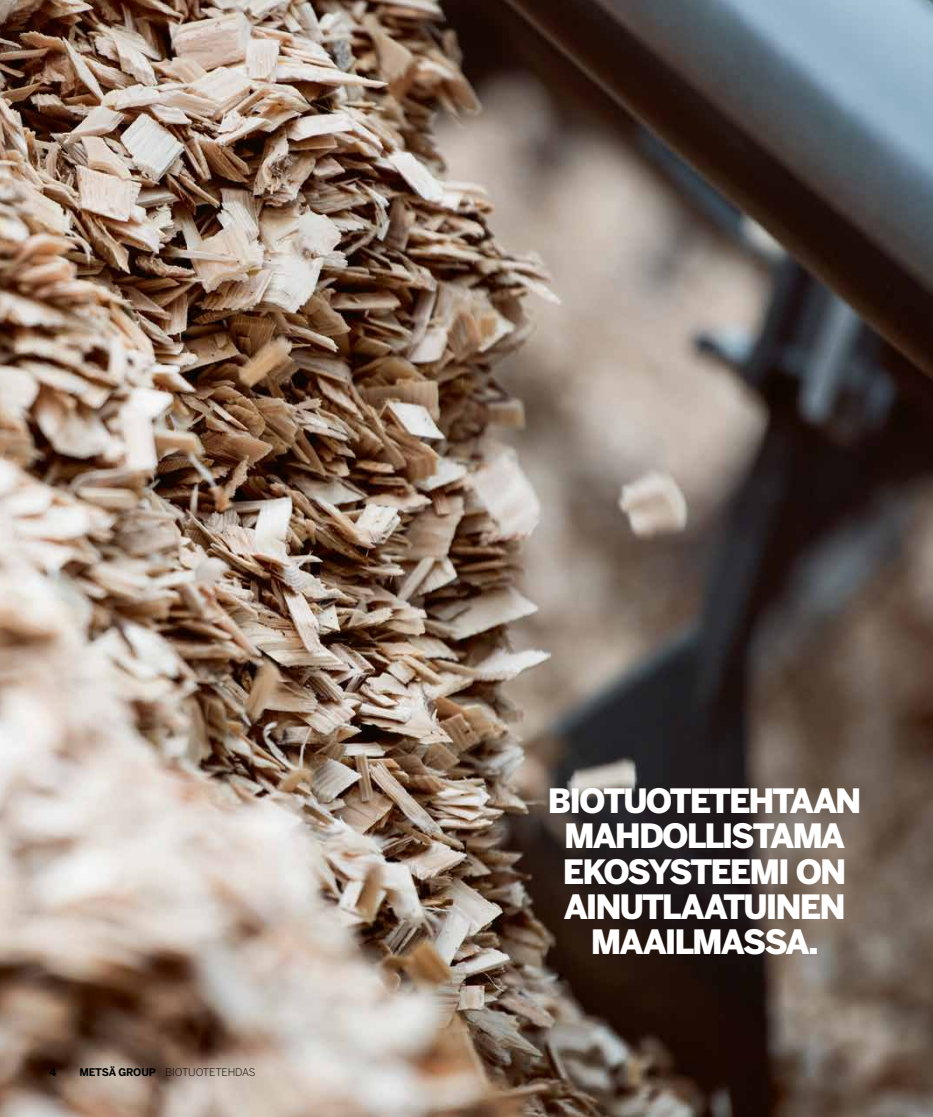
<style>
.page{position:relative;width:933px;height:1117px;background:#fff}
.page>*{position:absolute;margin:0;border:0;box-sizing:border-box;transform-origin:0 0}
.t1{font:900 33.25px/35px "Benton Sans";letter-spacing:-.06em;color:#fff;text-align:center}
.t2{font:300 10.5px "Benton Sans";letter-spacing:-.015em;color:#000}
.t3{font:700 10.5px "Benton Sans";color:#000}
.s1{font-weight:700}
</style>
<div class="page">
<img style="left:0;top:0;width:933px;height:1116px">
<p class="t3" style="left:50px;top:1065px;width:9px">4</p>
<p class="t2" style="left:79px;top:1065px;width:178px"><span class="s1">METSÄ GROUP</span> BIOTUOTETEHDAS</p>
<p class="t1" style="left:548px;top:783px;width:315px">BIOTUOTETEHTAAN<br>MAHDOLLISTAMA<br>EKOSYSTEEMI ON<br>AINUTLAATUINEN<br>MAAILMASSA.</p>
</div>
